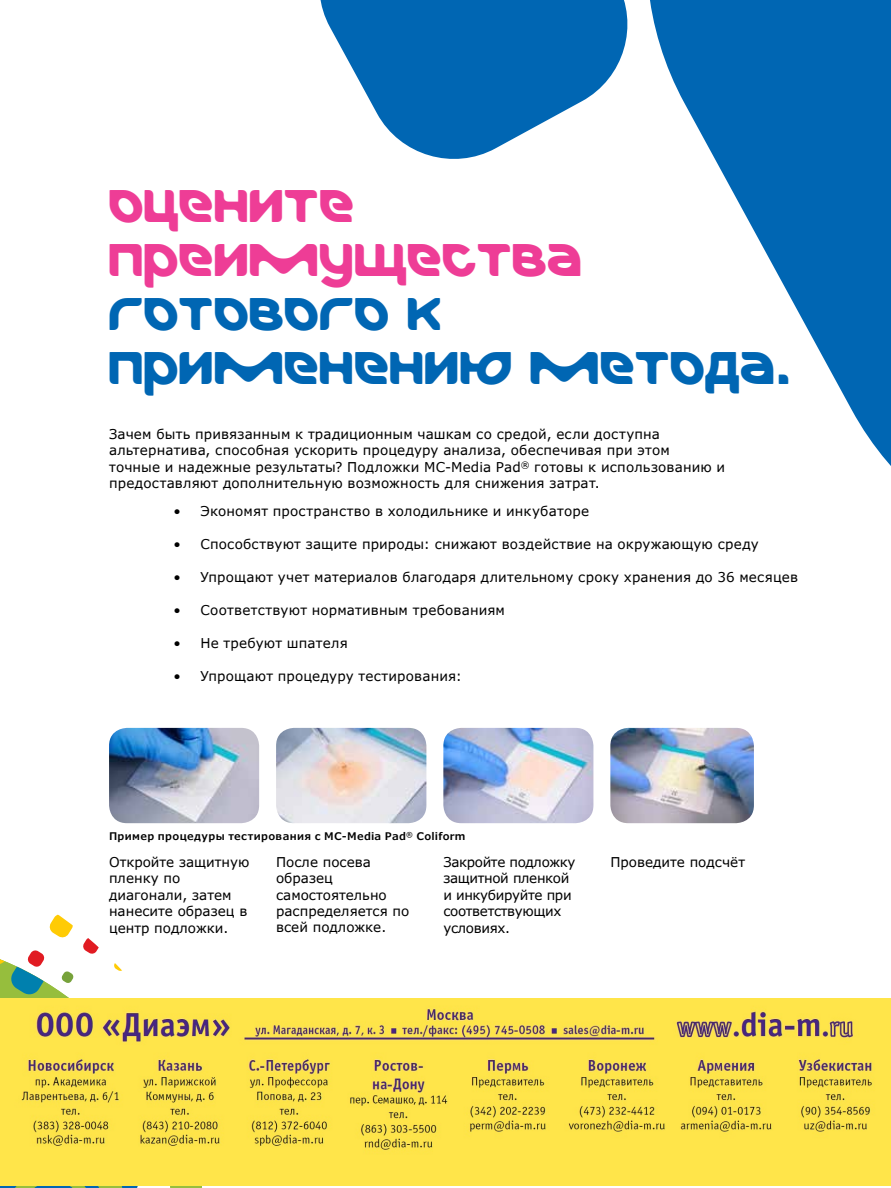
<style>
.page{position:relative;width:891px;height:1188px;background:#fff}
.page>*{position:absolute;margin:0;border:0;box-sizing:border-box;transform-origin:0 0}
.t1{font:46.5px/54px "Merck";color:#0066b3}
.t2{font:46.5px/54px "Merck";color:#ee3d96}
.t3{font:13.5px/16.5px "Verdana Pro";letter-spacing:.005em;color:#000}
.t4{font:13.5px/16.5px "Verdana Pro";letter-spacing:-.025em;color:#000}
.t5{font:600 10.5px "Verdana Pro";letter-spacing:.03em;color:#000}
</style>
<div class="page">
<img style="left:109px;top:728px;width:150px;height:95px">
<img style="left:276px;top:728px;width:150px;height:95px">
<img style="left:443px;top:728px;width:150px;height:95px">
<img style="left:610px;top:728px;width:144px;height:95px">
<svg style="left:0;top:914px;width:174px;height:274px"></svg>
<svg style="left:650px;top:0;width:241px;height:466px;fill:#0066b3"></svg>
<svg style="left:320px;top:0;width:308px;height:159px;fill:#0066b3"></svg>
<img style="left:0;top:999px;width:891px;height:186px">
<h1 class="t2" style="left:109px;top:174px;width:475px">Оцените преимущества</h1>
<h1 class="t1" style="left:109px;top:282px;width:686px">готового к применению метода.</h1>
<p class="t3" style="left:109px;top:426px;width:618px">Зачем быть привязанным к традиционным чашкам со средой, если доступна альтернатива, способная ускорить процедуру анализа, обеспечивая при этом<br>точные и надежные результаты? Подложки MC-Media Pad<sup>®</sup> готовы к использованию и предоставляют дополнительную возможность для снижения затрат.</p>
<p class="t3" style="left:174px;top:503px;width:417px">• Экономят пространство в холодильнике и инкубаторе</p>
<p class="t3" style="left:174px;top:536px;width:587px">• Способствуют защите природы: снижают воздействие на окружающую среду</p>
<p class="t3" style="left:174px;top:569px;width:626px">• Упрощают учет материалов благодаря длительному сроку хранения до 36 месяцев</p>
<p class="t3" style="left:174px;top:602px;width:333px">• Соответствуют нормативным требованиям</p>
<p class="t3" style="left:174px;top:635px;width:176px">• Не требуют шпателя</p>
<p class="t3" style="left:174px;top:668px;width:290px">• Упрощают процедуру тестирования:</p>
<p class="t5" style="left:109px;top:829px;width:358px">Пример процедуры тестирования с MC-Media Pad<sup>®</sup> Coliform</p>
<p class="t4" style="left:443px;top:854px;width:134px">Закройте подложку защитной пленкой и инкубируйте при соответствующих условиях.</p>
<p class="t3" style="left:610px;top:854px;width:136px">Проведите подсчёт</p>
<p class="t3" style="left:109px;top:854px;width:142px">Откройте защитную пленку по диагонали, затем нанесите образец в центр подложки.</p>
<p class="t3" style="left:276px;top:854px;width:135px">После посева образец самостоятельно распределяется по всей подложке.</p>
</div>
